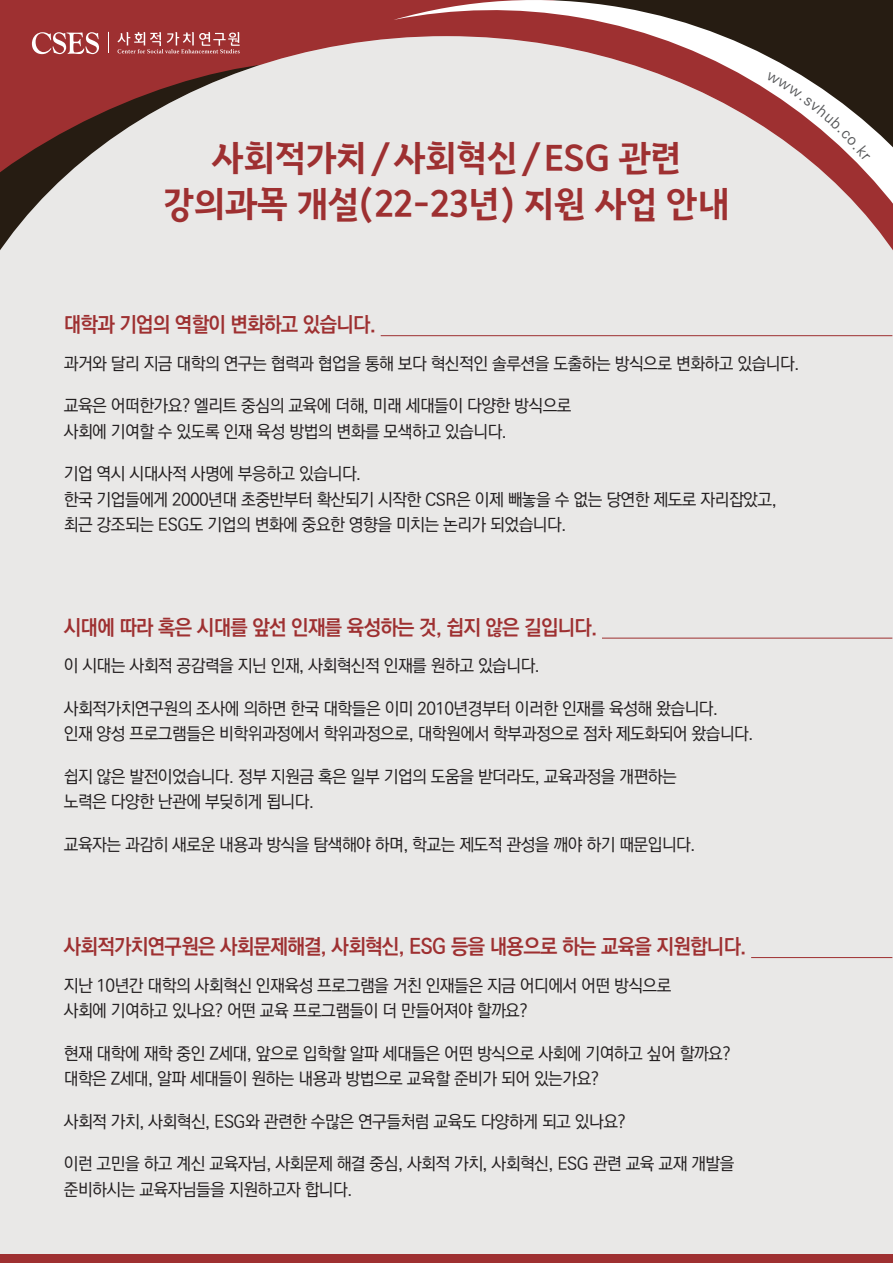
<style>
.page{position:relative;width:893px;height:1263px;background:#fff}
.page>*{position:absolute;margin:0;border:0;box-sizing:border-box;transform-origin:0 0}
.t1{font:34.5px/46.5px "Gimpo Title";letter-spacing:-.01em;color:#9e3031;text-align:center}
.t2{font:700 21px "Ko Pub Dotum";letter-spacing:-.03em;color:#9e3031;scale:.95 1}
.t3{font:500 17.25px/25.5px "Ko Pub Dotum";letter-spacing:-.03em;color:#231f20}
</style>
<div class="page">
<div style="left:0;top:0;width:393px;height:36px;background:#9e3031"></div>
<svg style="left:393px;top:0;width:500px;height:36px"></svg>
<div style="left:0;top:36px;width:893px;height:1218px;background:#e9e8e7"></div>
<hr style="left:381px;top:335px;width:511px;height:1px;background:#9e3031">
<hr style="left:602px;top:638px;width:290px;height:1px;background:#9e3031">
<hr style="left:751px;top:957px;width:141px;height:1px;background:#9e3031">
<svg style="left:108px;top:32px;width:1px;height:21px"></svg>
<svg style="left:32px;top:32px;width:67px;height:22px"></svg>
<svg style="left:117px;top:32px;width:123px;height:21px;background:#b25c5c"></svg>
<div style="left:0;top:1254px;width:893px;height:9px;background:#9e3031"></div>
<svg style="left:766px;top:72px;width:104px;height:89px"></svg>
<h1 class="t1" style="left:163px;top:136px;width:568px">사회적가치/사회혁신/ESG 관련 강의과목 개설(22-23년) 지원 사업 안내</h1>
<p class="t2" style="left:64px;top:314px;width:330px">대학과 기업의 역할이 변화하고 있습니다.</p>
<p class="t3" style="left:64px;top:351px;width:737px">과거와 달리 지금 대학의 연구는 협력과 협업을 통해 보다 혁신적인 솔루션을 도출하는 방식으로 변화하고 있습니다.</p>
<p class="t3" style="left:64px;top:394px;width:509px">교육은 어떠한가요? 엘리트 중심의 교육에 더해, 미래 세대들이 다양한 방식으로 사회에 기여할 수 있도록 인재 육성 방법의 변화를 모색하고 있습니다.</p>
<p class="t3" style="left:64px;top:462px;width:714px">기업 역시 시대사적 사명에 부응하고 있습니다.<br>한국 기업들에게 2000년대 초중반부터 확산되기 시작한 CSR은 이제 빼놓을 수 없는 당연한 제도로 자리잡았고, 최근 강조되는 ESG도 기업의 변화에 중요한 영향을 미치는 논리가 되었습니다.</p>
<p class="t2" style="left:64px;top:617px;width:563px">시대에 따라 혹은 시대를 앞선 인재를 육성하는 것, 쉽지 않은 길입니다.</p>
<p class="t3" style="left:64px;top:654px;width:478px">이 시대는 사회적 공감력을 지닌 인재, 사회혁신적 인재를 원하고 있습니다.</p>
<p class="t3" style="left:64px;top:696px;width:691px">사회적가치연구원의 조사에 의하면 한국 대학들은 이미 2010년경부터 이러한 인재를 육성해 왔습니다.<br>인재 양성 프로그램들은 비학위과정에서 학위과정으로, 대학원에서 학부과정으로 점차 제도화되어 왔습니다.</p>
<p class="t3" style="left:64px;top:764px;width:615px">쉽지 않은 발전이었습니다. 정부 지원금 혹은 일부 기업의 도움을 받더라도, 교육과정을 개편하는 노력은 다양한 난관에 부딪히게 됩니다.</p>
<p class="t3" style="left:64px;top:832px;width:633px">교육자는 과감히 새로운 내용과 방식을 탐색해야 하며, 학교는 제도적 관성을 깨야 하기 때문입니다.</p>
<p class="t2" style="left:64px;top:936px;width:720px">사회적가치연구원은 사회문제해결, 사회혁신, ESG 등을 내용으로 하는 교육을 지원합니다.</p>
<p class="t3" style="left:64px;top:973px;width:609px">지난 10년간 대학의 사회혁신 인재육성 프로그램을 거친 인재들은 지금 어디에서 어떤 방식으로 사회에 기여하고 있나요? 어떤 교육 프로그램들이 더 만들어져야 할까요?</p>
<p class="t3" style="left:64px;top:1041px;width:668px">현재 대학에 재학 중인 Z세대, 앞으로 입학할 알파 세대들은 어떤 방식으로 사회에 기여하고 싶어 할까요? 대학은 Z세대, 알파 세대들이 원하는 내용과 방법으로 교육할 준비가 되어 있는가요?</p>
<p class="t3" style="left:64px;top:1109px;width:563px">사회적 가치, 사회혁신, ESG와 관련한 수많은 연구들처럼 교육도 다양하게 되고 있나요?</p>
<p class="t3" style="left:64px;top:1152px;width:672px">이런 고민을 하고 계신 교육자님, 사회문제 해결 중심, 사회적 가치, 사회혁신, ESG 관련 교육 교재 개발을 준비하시는 교육자님들을 지원하고자 합니다.</p>
</div>
